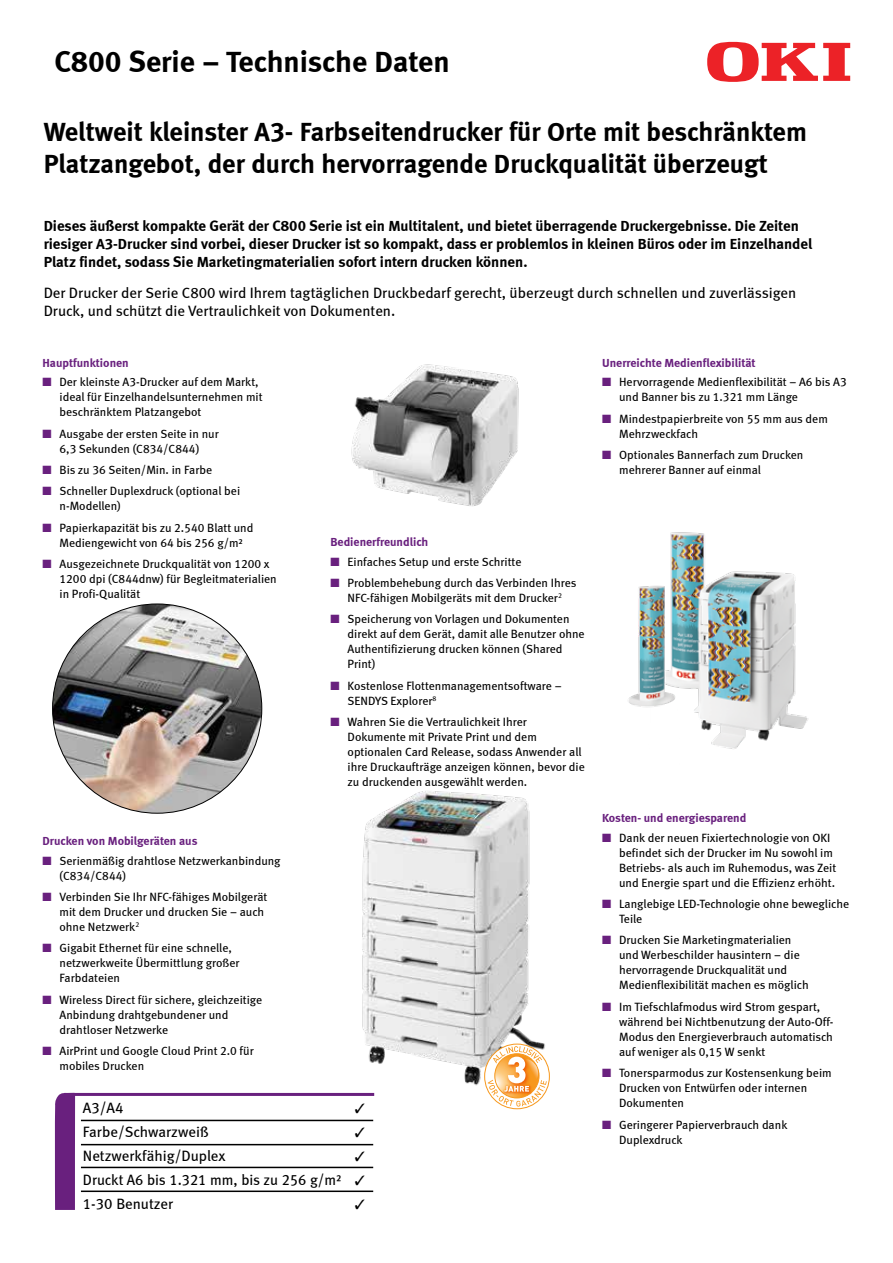
<style>
.page{position:relative;width:893px;height:1263px;background:#fff}
.page>*{position:absolute;margin:0;border:0;box-sizing:border-box;transform-origin:0 0}
.t1{font:30px "Meta Bold LF";color:#000}
.t2{font:27px/32.4px "Meta Bold LF";color:#000}
.t3{font:15px/18px "Meta Bold LF";color:#000}
.t4{font:15px/18px "Meta Book LF";color:#000}
.t5{font:12px/15px "Meta Book LF";color:#000}
.t6{font:12px "Meta Bold LF";color:#69207e}
.s1{color:#69207e}
</style>
<div class="page">
<svg style="left:707px;top:42px;width:143px;height:40px"></svg>
<svg style="left:54px;top:1092px;width:21px;height:118px;background:#722e86"></svg>
<hr style="left:64px;top:1093px;width:310px;height:3px;background:#69207e">
<hr style="left:81px;top:1120px;width:292px;height:1px;background:#000">
<hr style="left:81px;top:1144px;width:292px;height:1px;background:#000">
<hr style="left:81px;top:1167px;width:292px;height:1px;background:#000">
<hr style="left:81px;top:1190px;width:292px;height:2px;background:#000">
<img style="left:336px;top:791px;width:206px;height:305px">
<svg style="left:484px;top:1043px;width:66px;height:66px"></svg>
<img style="left:53px;top:604px;width:209px;height:209px;border-radius:105px">
<img style="left:628px;top:532px;width:180px;height:217px">
<img style="left:345px;top:332px;width:189px;height:189px;border-radius:94px">
<h1 class="t1" style="left:54px;top:44px;width:397px">C800 Serie – Technische Daten</h1>
<h2 class="t2" style="left:44px;top:115px;width:765px">Weltweit kleinster A3- Farbseitendrucker für Orte mit beschränktem<br>Platzangebot, der durch hervorragende Druckqualität überzeugt</h2>
<p class="t3" style="left:44px;top:217px;width:770px">Dieses äußerst kompakte Gerät der C800 Serie ist ein Multitalent, und bietet überragende Druckergebnisse. Die Zeiten riesiger A3-Drucker sind vorbei, dieser Drucker ist so kompakt, dass er problemlos in kleinen Büros oder im Einzelhandel<br>Platz findet, sodass Sie Marketingmaterialien sofort intern drucken können.</p>
<p class="t4" style="left:44px;top:284px;width:754px">Der Drucker der Serie C800 wird Ihrem tagtäglichen Druckbedarf gerecht, überzeugt durch schnellen und zuverlässigen<br>Druck, und schützt die Vertraulichkeit von Dokumenten.</p>
<p class="t6" style="left:43px;top:356px;width:88px">Hauptfunktionen</p>
<p class="t5" style="left:60px;top:374px;width:205px;text-indent:-17px"><span class="s1">■</span> Der kleinste A3-Drucker auf dem Markt, ideal für Einzelhandelsunternehmen mit beschränktem Platzangebot</p>
<p class="t5" style="left:43px;top:426px;width:178px;text-align:center"><span class="s1">■</span> Ausgabe der ersten Seite in nur<br>6,3 Sekunden (C834/C844)</p>
<p class="t5" style="left:43px;top:462px;width:171px"><span class="s1">■</span> Bis zu 36 Seiten/Min. in Farbe</p>
<p class="t5" style="left:60px;top:483px;width:182px;text-indent:-17px"><span class="s1">■</span> Schneller Duplexdruck (optional bei n-Modellen)</p>
<p class="t5" style="left:43px;top:520px;width:212px;text-align:center"><span class="s1">■</span> Papierkapazität bis zu 2.540 Blatt und<br>Mediengewicht von 64 bis 256 g/m²</p>
<p class="t5" style="left:60px;top:556px;width:219px;text-indent:-17px"><span class="s1">■</span> Ausgezeichnete Druckqualität von 1200 x<br>1200 dpi (C844dnw) für Begleitmaterialien in Profi-Qualität</p>
<p class="t6" style="left:602px;top:356px;width:155px">Unerreichte Medienflexibilität</p>
<p class="t5" style="left:619px;top:374px;width:229px;text-indent:-17px"><span class="s1">■</span> Hervorragende Medienflexibilität – A6 bis A3 und Banner bis zu 1.321 mm Länge</p>
<p class="t5" style="left:619px;top:411px;width:210px;text-indent:-17px"><span class="s1">■</span> Mindestpapierbreite von 55 mm aus dem<br>Mehrzweckfach</p>
<p class="t5" style="left:619px;top:447px;width:186px;text-indent:-17px"><span class="s1">■</span> Optionales Bannerfach zum Drucken mehrerer Banner auf einmal</p>
<p class="t6" style="left:331px;top:535px;width:99px">Bedienerfreundlich</p>
<p class="t5" style="left:331px;top:554px;width:192px"><span class="s1">■</span> Einfaches Setup und erste Schritte</p>
<p class="t5" style="left:331px;top:575px;width:247px;text-align:center"><span class="s1">■</span> Problembehebung durch das Verbinden Ihres<br>NFC-fähigen Mobilgeräts mit dem Drucker<sup>2</sup></p>
<p class="t5" style="left:348px;top:611px;width:239px;text-indent:-17px"><span class="s1">■</span> Speicherung von Vorlagen und Dokumenten direkt auf dem Gerät, damit alle Benutzer ohne Authentifizierung drucken können (Shared Print)</p>
<p class="t5" style="left:348px;top:678px;width:216px;text-indent:-17px"><span class="s1">■</span> Kostenlose Flottenmanagementsoftware –<br>SENDYS Explorer<sup>8</sup></p>
<p class="t5" style="left:348px;top:714px;width:239px;text-indent:-17px"><span class="s1">■</span> Wahren Sie die Vertraulichkeit Ihrer Dokumente mit Private Print und dem optionalen Card Release, sodass Anwender all ihre Druckaufträge anzeigen können, bevor die zu druckenden ausgewählt werden.</p>
<p class="t6" style="left:43px;top:834px;width:156px">Drucken von Mobilgeräten aus</p>
<p class="t5" style="left:60px;top:853px;width:223px;text-indent:-17px"><span class="s1">■</span> Serienmäßig drahtlose Netzwerkanbindung (C834/C844)</p>
<p class="t5" style="left:60px;top:889px;width:209px;text-indent:-17px"><span class="s1">■</span> Verbinden Sie Ihr NFC-fähiges Mobilgerät mit dem Drucker und drucken Sie – auch ohne Netzwerk<sup>2</sup></p>
<p class="t5" style="left:60px;top:941px;width:182px;text-indent:-17px"><span class="s1">■</span> Gigabit Ethernet für eine schnelle, netzwerkweite Übermittlung großer<br>Farbdateien</p>
<p class="t5" style="left:60px;top:992px;width:204px;text-indent:-17px"><span class="s1">■</span> Wireless Direct für sichere, gleichzeitige<br>Anbindung drahtgebundener und drahtloser Netzwerke</p>
<p class="t5" style="left:60px;top:1043px;width:196px;text-indent:-17px"><span class="s1">■</span> AirPrint und Google Cloud Print 2.0 für mobiles Drucken</p>
<p class="t4" style="left:83px;top:1099px;width:42px">A3/A4</p>
<p class="t4" style="left:83px;top:1123px;width:127px">Farbe/Schwarzweiß</p>
<p class="t4" style="left:83px;top:1147px;width:144px">Netzwerkfähig/Duplex</p>
<p class="t4" style="left:83px;top:1168px;width:284px;line-height:24px">Druckt A6 bis 1.321 mm, bis zu 256 g/m² ✓<br>1-30 Benutzer</p>
<p class="t6" style="left:602px;top:811px;width:146px">Kosten- und energiesparend</p>
<p class="t5" style="left:619px;top:830px;width:219px;text-indent:-17px"><span class="s1">■</span> Dank der neuen Fixiertechnologie von OKI befindet sich der Drucker im Nu sowohl im Betriebs- als auch im Ruhemodus, was Zeit und Energie spart und die Effizienz erhöht.</p>
<p class="t5" style="left:619px;top:896px;width:232px;text-indent:-17px"><span class="s1">■</span> Langlebige LED-Technologie ohne bewegliche<br>Teile</p>
<p class="t5" style="left:619px;top:932px;width:191px;text-indent:-17px"><span class="s1">■</span> Drucken Sie Marketingmaterialien und Werbeschilder hausintern – die hervorragende Druckqualität und Medienflexibilität machen es möglich</p>
<p class="t5" style="left:619px;top:999px;width:216px;text-indent:-17px"><span class="s1">■</span> Im Tiefschlafmodus wird Strom gespart, während bei Nichtbenutzung der Auto-Off-Modus den Energieverbrauch automatisch auf weniger als 0,15 W senkt</p>
<p class="t5" style="left:619px;top:1065px;width:214px;text-indent:-17px"><span class="s1">■</span> Tonersparmodus zur Kostensenkung beim<br>Drucken von Entwürfen oder internen<br>Dokumenten</p>
<p class="t5" style="left:619px;top:1117px;width:170px;text-indent:-17px"><span class="s1">■</span> Geringerer Papierverbrauch dank<br>Duplexdruck</p>
</div>
